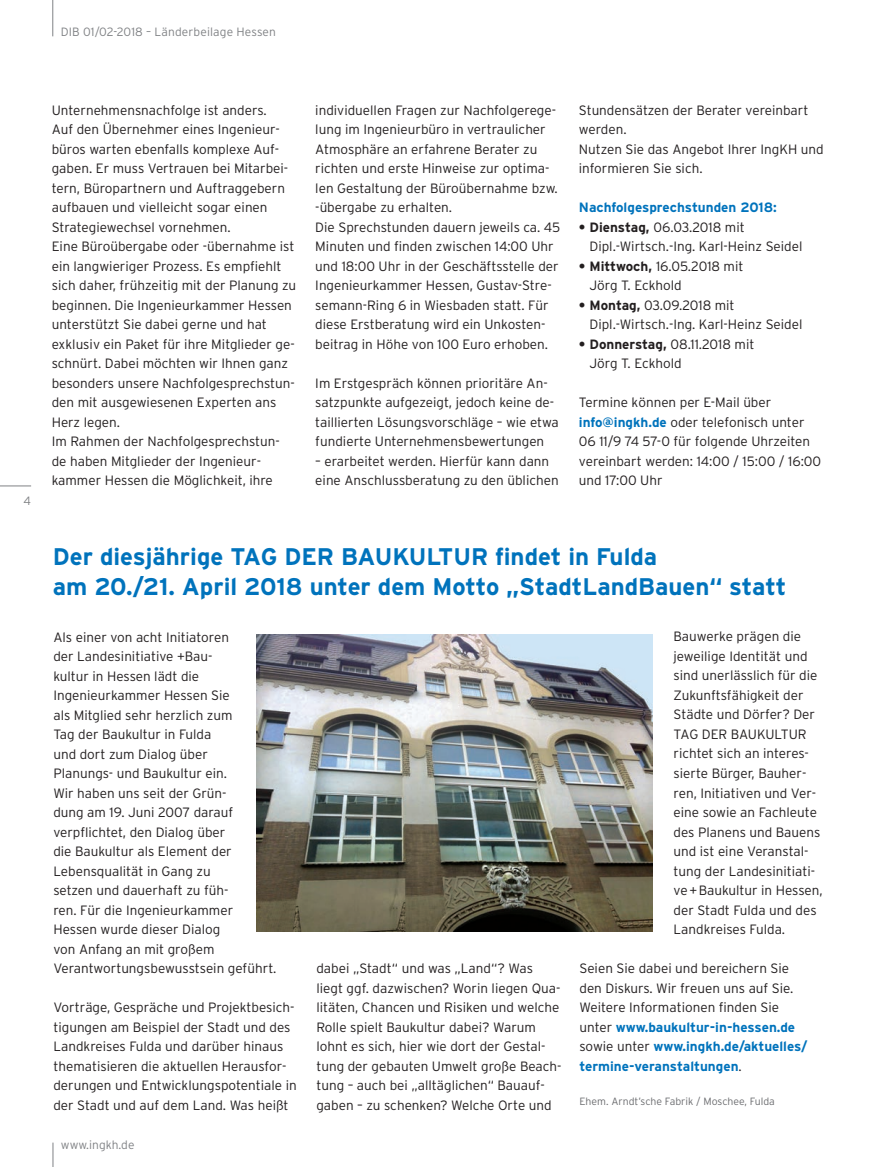
<style>
.page{position:relative;width:871px;height:1167px;background:#fff}
.page>*{position:absolute;margin:0;border:0;box-sizing:border-box;transform-origin:0 0}
.t1{font:700 24px/30px "Interstate";color:#0073bc}
.t2{font:300 13.5px/19.5px "Interstate";color:#231f20}
.t3{font:700 13.5px "Interstate";color:#0073bc}
.t4{font:300 12px "Interstate";letter-spacing:.01em;color:#808285}
.t5{font:300 10.5px "Interstate";color:#6c6d70}
.s1{font-weight:700}
.s2{font-weight:700;color:#0073bc}
</style>
<div class="page">
<hr style="left:0;top:485px;width:31px;height:1px;background:#808285">
<svg style="left:53px;top:1142px;width:1px;height:24px"></svg>
<hr style="left:52px;top:0;width:1px;height:36px;background:#808285">
<img style="left:256px;top:635px;width:396px;height:296px">
<p class="t4" style="left:61px;top:25px;width:217px">DIB 01/02-2018 – Länderbeilage Hessen</p>
<p class="t4" style="left:24px;top:494px;width:9px">4</p>
<p class="t2" style="left:52px;top:100px;width:246px">Unternehmensnachfolge ist anders.<br>Auf den Übernehmer eines Ingenieur&shy;büros warten ebenfalls komplexe Auf&shy;gaben. Er muss Vertrauen bei Mitarbei&shy;tern, Büropartnern und Auftraggebern aufbauen und vielleicht sogar einen Strategiewechsel vornehmen.<br>Eine Büroübergabe oder -übernahme ist ein langwieriger Prozess. Es empfiehlt sich daher, frühzeitig mit der Planung zu beginnen. Die Ingenieurkammer Hessen unterstützt Sie dabei gerne und hat exklusiv ein Paket für ihre Mitglieder ge&shy;schnürt. Dabei möchten wir Ihnen ganz besonders unsere Nachfolgesprechstun&shy;den mit ausgewiesenen Experten ans Herz legen.<br>Im Rahmen der Nachfolgesprechstun&shy;de haben Mitglieder der Ingenieur&shy;kammer Hessen die Möglichkeit, ihre</p>
<p class="t2" style="left:315px;top:100px;width:246px">individuellen Fragen zur Nachfolgerege&shy;lung im Ingenieurbüro in vertraulicher Atmosphäre an erfahrene Berater zu richten und erste Hinweise zur optima&shy;len Gestaltung der Büroübernahme bzw. -übergabe zu erhalten.<br>Die Sprechstunden dauern jeweils ca. 45<br>Minuten und finden zwischen 14:00 Uhr und 18:00 Uhr in der Geschäftsstelle der Ingenieurkammer Hessen, Gustav-Stre&shy;semann-Ring 6 in Wiesbaden statt. Für diese Erstberatung wird ein Unkosten&shy;beitrag in Höhe von 100 Euro erhoben.</p>
<p class="t2" style="left:315px;top:373px;width:245px">Im Erstgespräch können prioritäre An&shy;satzpunkte aufgezeigt, jedoch keine de&shy;taillierten Lösungsvorschläge – wie etwa fundierte Unternehmensbewertungen</p>
<p class="t2" style="left:315px;top:451px;width:245px">– erarbeitet werden. Hierfür kann dann eine Anschlussberatung zu den üblichen</p>
<p class="t2" style="left:579px;top:100px;width:246px">Stundensätzen der Berater vereinbart werden.<br>Nutzen Sie das Angebot Ihrer IngKH und informieren Sie sich.</p>
<p class="t3" style="left:579px;top:200px;width:200px">Nachfolgesprechstunden 2018:</p>
<p class="t2" style="left:589px;top:217px;width:215px;text-indent:-11px"><span class="s1">• Dienstag,</span> 06.03.2018 mit<br>Dipl.-Wirtsch.-Ing. Karl-Heinz Seidel</p>
<p class="t2" style="left:589px;top:256px;width:156px;text-indent:-11px"><span class="s1">• Mittwoch,</span> 16.05.2018 mit<br>Jörg T. Eckhold</p>
<p class="t2" style="left:589px;top:295px;width:215px;text-indent:-11px"><span class="s1">• Montag,</span> 03.09.2018 mit<br>Dipl.-Wirtsch.-Ing. Karl-Heinz Seidel</p>
<p class="t2" style="left:589px;top:334px;width:166px;text-indent:-11px"><span class="s1">• Donnerstag,</span> 08.11.2018 mit<br>Jörg T. Eckhold</p>
<p class="t2" style="left:579px;top:392px;width:244px">Termine können per E-Mail über <span class="s2">info@ingkh.de</span> oder telefonisch unter<br>06 11/9 74 57-0 für folgende Uhrzeiten vereinbart werden: 14:00 / 15:00 / 16:00 und 17:00 Uhr</p>
<h1 class="t1" style="left:53px;top:541px;width:735px">Der diesjährige TAG DER BAUKULTUR findet in Fulda<br>am 20./21. April 2018 unter dem Motto „StadtLandBauen“ statt</h1>
<p class="t2" style="left:53px;top:627px;width:225px">Als einer von acht Initiatoren<br>der Landesinitiative +Bau-<br>kultur in Hessen lädt die<br>Ingenieurkammer Hessen Sie<br>als Mitglied sehr herzlich zum<br>Tag der Baukultur in Fulda<br>und dort zum Dialog über<br>Planungs- und Baukultur ein.<br>Wir haben uns seit der Grün-<br>dung am 19. Juni 2007 darauf verpflichtet, den Dialog über<br>die Baukultur als Element der<br>Lebensqualität in Gang zu<br>setzen und dauerhaft zu füh-<br>ren. Für die Ingenieurkammer<br>Hessen wurde dieser Dialog<br>von Anfang an mit großem<br>Verantwortungsbewusstsein geführt.</p>
<p class="t2" style="left:53px;top:997px;width:245px">Vorträge, Gespräche und Projektbesich&shy;tigungen am Beispiel der Stadt und des Landkreises Fulda und darüber hinaus thematisieren die aktuellen Herausfor&shy;derungen und Entwicklungspotentiale in der Stadt und auf dem Land. Was heißt</p>
<p class="t4" style="left:61px;top:1137px;width:75px">www.ingkh.de</p>
<p class="t2" style="left:316px;top:958px;width:247px">dabei „Stadt“ und was „Land“? Was liegt ggf. dazwischen? Worin liegen Qua&shy;litäten, Chancen und Risiken und welche Rolle spielt Baukultur dabei? Warum lohnt es sich, hier wie dort der Gestal&shy;tung der gebauten Umwelt große Beach&shy;tung – auch bei „alltäglichen“ Bauauf&shy;gaben – zu schenken? Welche Orte und</p>
<p class="t2" style="left:673px;top:627px;width:151px">Bauwerke prägen die jeweilige Identität und sind unerlässlich für die<br>Zukunftsfähigkeit der<br>Städte und Dörfer? Der<br>TAG DER BAUKULTUR richtet sich an interes&shy;sierte Bürger, Bauher&shy;ren, Initiativen und Ver&shy;eine sowie an Fachleute des Planens und Bauens und ist eine Veranstal&shy;tung der Landesinitiati&shy;ve+Baukultur in Hessen, der Stadt Fulda und des<br>Landkreises Fulda.</p>
<p class="t2" style="left:579px;top:958px;width:230px">Seien Sie dabei und bereichern Sie den Diskurs. Wir freuen uns auf Sie.<br>Weitere Informationen finden Sie unter <span class="s2">www.baukultur-in-hessen.de </span>sowie unter <span class="s2">www.ingkh.de/aktuelles/ termine-veranstaltungen</span>.</p>
<p class="t5" style="left:579px;top:1094px;width:197px">Ehem. Arndt’sche Fabrik / Moschee, Fulda</p>
</div>
